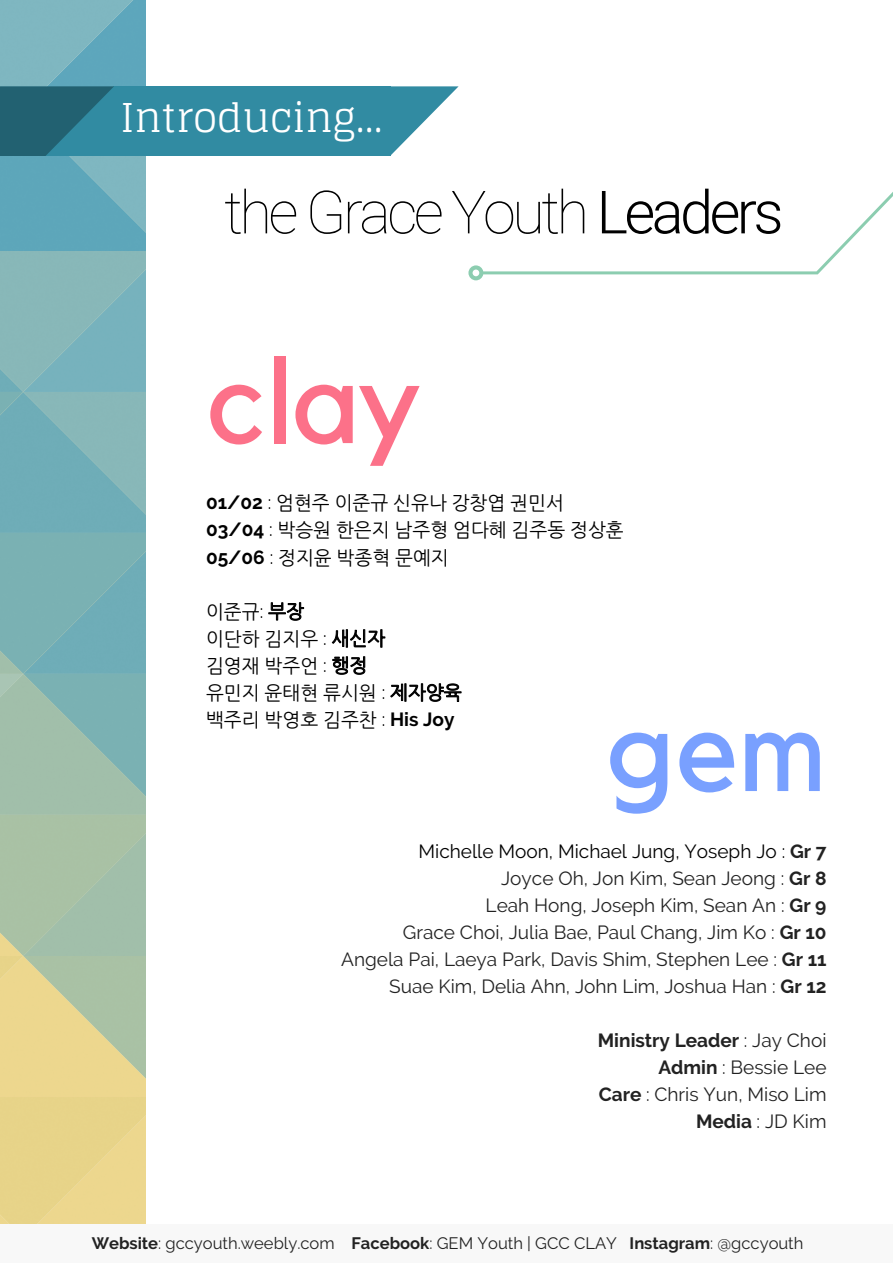
<style>
.page{position:relative;width:893px;height:1263px;background:#fff}
.page>*{position:absolute;margin:0;border:0;box-sizing:border-box;transform-origin:0 0}
.t1{font:119.25px "Kollektif";color:#fc7189}
.t2{font:119.25px "Kollektif";color:#79a0ff}
.t3{font:100 59.55px "Mardoto";letter-spacing:-.06em;color:#000}
.t4{font:39.75px "Glegoo";color:#fff}
.t5{font:19.05px/27px "Raleway";color:#222;text-align:right}
.t6{font:19.05px/27px "Nanum Gothic";color:#000}
.t7{font:16.5px "Raleway";color:#222}
.s1{font-weight:300}
.s2{font-family:"Raleway";font-weight:700}
.s3{font-family:"Raleway"}
.s4{color:#000}
.s5{font-weight:700}
</style>
<div class="page">
<div style="left:0;top:1224px;width:893px;height:39px;background:#f8f8f8"></div>
<div style="left:113px;top:86px;width:278px;height:69px;background:#318ba2"></div>
<svg style="left:391px;top:86px;width:68px;height:69px"></svg>
<svg style="left:0;top:0;width:145px;height:1224px;background:#91b7a9"></svg>
<svg style="left:468px;top:192px;width:425px;height:88px"></svg>
<h3 class="t4" style="left:121px;top:95px;width:264px">Introducing...</h3>
<h2 class="t3" style="left:224px;top:178px;width:561px">the Grace Youth <span class="s1">Leaders</span></h2>
<h1 class="t1" style="left:206px;top:347px;width:217px">clay</h1>
<p class="t6" style="left:206px;top:489px;width:419px"><span class="s2">01/02</span> <span class="s3">:</span> 엄현주 이준규 신유나 강창엽 권민서<br><span class="s2">03/04</span> <span class="s3">:</span> 박승원 한은지 남주형 엄다혜 김주동 정상훈<br><span class="s2">05/06</span> <span class="s3">:</span> 정지윤 박종혁 문예지</p>
<p class="t6" style="left:206px;top:597px;width:257px">이준규<span class="s3">:</span> 부장<br>이단하 김지우 <span class="s3">:</span> 새신자<br>김영재 박주언 <span class="s3">:</span> 행정<br>유민지 윤태현 류시원 <span class="s3">:</span> 제자양육 백주리 박영호 김주찬 <span class="s3">:</span> <span class="s2">His Joy</span></p>
<h1 class="t2" style="left:605px;top:694px;width:223px">gem</h1>
<p class="t5" style="left:341px;top:837px;width:487px"><span class="s4">Michelle Moon, Michael Jung, Yoseph Jo :</span> <span class="s5">Gr 7<br></span>Joyce Oh, Jon Kim, Sean Jeong : <span class="s5">Gr 8<br></span>Leah Hong, Joseph Kim, Sean An : <span class="s5">Gr 9<br></span>Grace Choi, Julia Bae, Paul Chang, Jim Ko : <span class="s5">Gr 10<br></span>Angela Pai, Laeya Park, Davis Shim, Stephen Lee : <span class="s5">Gr 11<br></span>Suae Kim, Delia Ahn, John Lim, Joshua Han : <span class="s5">Gr 12</span></p>
<p class="t5" style="left:598px;top:1027px;width:230px"><span class="s5">Ministry Leader</span> : Jay Choi<br><span class="s5">Admin</span> : Bessie Lee<br><span class="s5">Care</span> : Chris Yun, Miso Lim<br><span class="s5">Media</span> : JD Kim</p>
<p class="t7" style="left:92px;top:1233px;width:713px"><span class="s5">Website</span>: gccyouth.weebly.com <span class="s5">Facebook</span>: GEM Youth | GCC CLAY <span class="s5">Instagram</span>: @gccyouth</p>
</div>
